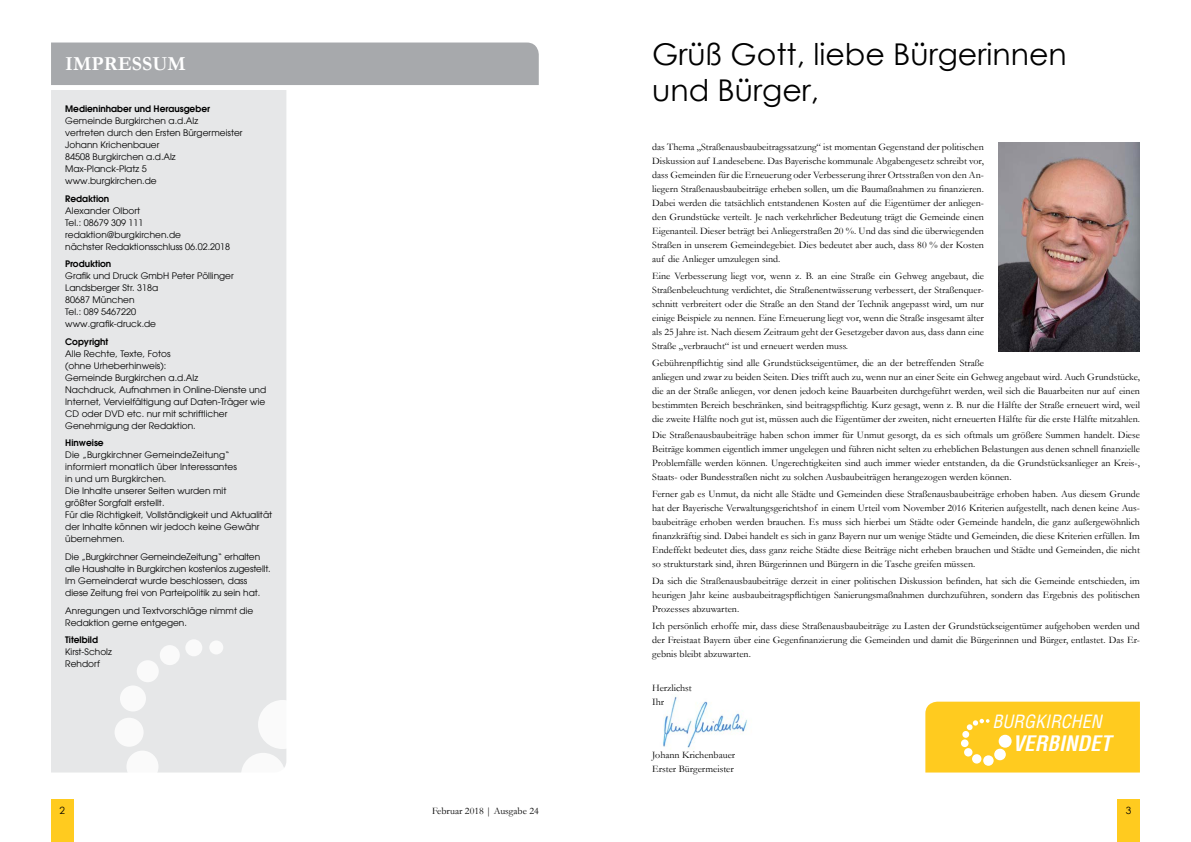
<style>
.page{position:relative;width:1191px;height:842px;background:#fff}
.page>*{position:absolute;margin:0;border:0;box-sizing:border-box;transform-origin:0 0}
.t1{font:30px/36px "Century Gothic";color:#000}
.t2{font:italic 700 condensed 20.8px "Helvetica LT";color:#fff}
.t3{font:700 20px "Garamond";color:#fff}
.t4{font:italic condensed 17.9px "Helvetica LT";color:#fff}
.t5{font:10px/14px "Garamond";color:#000;text-align:justify}
.t6{font:10px "Century Gothic";color:#000}
.t7{font:9px/12px "Avant Garde LT";color:#000}
.t8{font:600 9px "Avant Garde LT";color:#000}
</style>
<div class="page">
<div style="left:51px;top:799px;width:23px;height:43px;background:#ffcb1f"></div>
<div style="left:1117px;top:799px;width:23px;height:43px;background:#ffcb1f"></div>
<img style="left:663px;top:696px;width:85px;height:53px">
<div style="left:925px;top:702px;width:215px;height:70px;background:#ffcb1f"></div>
<div style="left:51px;top:43px;width:488px;height:42px;background:#a7a9ac"></div>
<div style="left:51px;top:90px;width:235px;height:682px;background:#e6e7e8"></div>
<div style="left:258px;top:700px;width:49px;height:49px;background:#fff;border-radius:50%"></div>
<div style="left:241px;top:753px;width:44px;height:44px;background:#fff;border-radius:50%"></div>
<div style="left:126px;top:751px;width:32px;height:32px;background:#fff;border-radius:50%"></div>
<div style="left:115px;top:718px;width:29px;height:29px;background:#fff;border-radius:50%"></div>
<div style="left:120px;top:685px;width:26px;height:26px;background:#fff;border-radius:50%"></div>
<div style="left:137px;top:660px;width:22px;height:22px;background:#fff;border-radius:50%"></div>
<div style="left:160px;top:645px;width:20px;height:20px;background:#fff;border-radius:50%"></div>
<div style="left:185px;top:639px;width:17px;height:17px;background:#fff;border-radius:50%"></div>
<div style="left:209px;top:640px;width:14px;height:14px;background:#fff;border-radius:50%"></div>
<img style="left:998px;top:143px;width:141px;height:208px">
<h3 class="t3" style="left:65px;top:50px;width:122px">IMPRESSUM</h3>
<p class="t8" style="left:65px;top:103px;width:146px">Medieninhaber und Herausgeber</p>
<p class="t7" style="left:65px;top:115px;width:179px">Gemeinde Burgkirchen a.d.Alz<br>vertreten durch den Ersten Bürgermeister<br>Johann Krichenbauer<br>84508 Burgkirchen a.d.Alz<br>Max-Planck-Platz 5<br>www.burgkirchen.de</p>
<p class="t8" style="left:65px;top:192px;width:46px">Redaktion</p>
<p class="t7" style="left:65px;top:204px;width:166px">Alexander Olbort<br>Tel.: 08679 309 111 redaktion@burgkirchen.de<br>nächster Redaktionsschluss 06.02.2018</p>
<p class="t8" style="left:65px;top:258px;width:48px">Produktion</p>
<p class="t7" style="left:65px;top:270px;width:170px">Grafik und Druck GmbH Peter Pöllinger<br>Landsberger Str. 318a<br>80687 München<br>Tel.: 089 5467220<br>www.grafik-druck.de</p>
<p class="t8" style="left:65px;top:336px;width:45px">Copyright</p>
<p class="t7" style="left:65px;top:347px;width:203px">Alle Rechte, Texte, Fotos<br>(ohne Urheberhinweis):<br>Gemeinde Burgkirchen a.d.Alz<br>Nachdruck, Aufnahmen in Online-Dienste und Internet, Vervielfältigung auf Daten-Träger wie CD oder DVD etc. nur mit schriftlicher Genehmigung der Redaktion.</p>
<p class="t8" style="left:65px;top:437px;width:40px">Hinweise</p>
<p class="t7" style="left:65px;top:449px;width:208px">Die „Burgkirchner GemeindeZeitung“ informiert monatlich über Interessantes<br>in und um Burgkirchen.<br>Die Inhalte unserer Seiten wurden mit<br>größter Sorgfalt erstellt.<br>Für die Richtigkeit, Vollständigkeit und Aktualität der Inhalte können wir jedoch keine Gewähr übernehmen.</p>
<p class="t7" style="left:65px;top:551px;width:207px">Die „Burgkirchner GemeindeZeitung“ erhalten alle Haushalte in Burgkirchen kostenlos zugestellt.<br>Im Gemeinderat wurde beschlossen, dass diese Zeitung frei von Parteipolitik zu sein hat.</p>
<p class="t7" style="left:65px;top:604px;width:190px">Anregungen und Textvorschläge nimmt die<br>Redaktion gerne entgegen.</p>
<p class="t8" style="left:65px;top:634px;width:34px">Titelbild</p>
<p class="t7" style="left:65px;top:646px;width:48px">Kirst-Scholz<br>Rehdorf</p>
<h1 class="t1" style="left:652px;top:36px;width:416px">Grüß Gott, liebe Bürgerinnen und Bürger,</h1>
<p class="t5" style="left:652px;top:139px;width:333px">das Thema „Straßenausbaubeitragssatzung“ ist momentan Gegenstand der politischen Diskussion auf Landesebene. Das Bayerische kommunale Abgabengesetz schreibt vor, dass Gemeinden für die Erneuerung oder Verbesserung ihrer Ortsstraßen von den An&shy;liegern Straßenausbaubeiträge erheben sollen, um die Baumaßnahmen zu finanzieren.<br>Dabei werden die tatsächlich entstandenen Kosten auf die Eigentümer der anliegen&shy;den Grundstücke verteilt. Je nach verkehrlicher Bedeutung trägt die Gemeinde einen Eigenanteil. Dieser beträgt bei Anliegerstraßen 20 %. Und das sind die überwiegenden Straßen in unserem Gemeindegebiet. Dies bedeutet aber auch, dass 80 % der Kosten auf die Anlieger umzulegen sind.</p>
<p class="t5" style="left:652px;top:268px;width:333px">Eine Verbesserung liegt vor, wenn z. B. an eine Straße ein Gehweg angebaut, die Straßenbeleuchtung verdichtet, die Straßenentwässerung verbessert, der Straßenquer&shy;schnitt verbreitert oder die Straße an den Stand der Technik angepasst wird, um nur einige Beispiele zu nennen. Eine Erneuerung liegt vor, wenn die Straße insgesamt älter als 25 Jahre ist. Nach diesem Zeitraum geht der Gesetzgeber davon aus, dass dann eine Straße „verbraucht“ ist und erneuert werden muss.</p>
<p class="t5" style="left:652px;top:355px;width:489px;text-align:left">Gebührenpflichtig sind alle Grundstückseigentümer, die an der betreffenden Straße<br>anliegen und zwar zu beiden Seiten. Dies trifft auch zu, wenn nur an einer Seite ein Gehweg angebaut wird. Auch Grundstücke, die an der Straße anliegen, vor denen jedoch keine Bauarbeiten durchgeführt werden, weil sich die Bauarbeiten nur auf einen bestimmten Bereich beschränken, sind beitragspflichtig. Kurz gesagt, wenn z. B. nur die Hälfte der Straße erneuert wird, weil die zweite Hälfte noch gut ist, müssen auch die Eigentümer der zweiten, nicht erneuerten Hälfte für die erste Hälfte mitzahlen.</p>
<p class="t5" style="left:652px;top:428px;width:489px">Die Straßenausbaubeiträge haben schon immer für Unmut gesorgt, da es sich oftmals um größere Summen handelt. Diese Beiträge kommen eigentlich immer ungelegen und führen nicht selten zu erheblichen Belastungen aus denen schnell finanzielle Problemfälle werden können. Ungerechtigkeiten sind auch immer wieder entstanden, da die Grundstücksanlieger an Kreis-, Staats- oder Bundesstraßen nicht zu solchen Ausbaubeiträgen herangezogen werden können.</p>
<p class="t5" style="left:652px;top:487px;width:489px">Ferner gab es Unmut, da nicht alle Städte und Gemeinden diese Straßenausbaubeiträge erhoben haben. Aus diesem Grunde hat der Bayerische Verwaltungsgerichtshof in einem Urteil vom November 2016 Kriterien aufgestellt, nach denen keine Aus&shy;baubeiträge erhoben werden brauchen. Es muss sich hierbei um Städte oder Gemeinde handeln, die ganz außergewöhnlich finanzkräftig sind. Dabei handelt es sich in ganz Bayern nur um wenige Städte und Gemeinden, die diese Kriterien erfüllen. Im Endeffekt bedeutet dies, dass ganz reiche Städte diese Beiträge nicht erheben brauchen und Städte und Gemeinden, die nicht so strukturstark sind, ihren Bürgerinnen und Bürgern in die Tasche greifen müssen.</p>
<p class="t5" style="left:652px;top:574px;width:489px">Da sich die Straßenausbaubeiträge derzeit in einer politischen Diskussion befinden, hat sich die Gemeinde entschieden, im heurigen Jahr keine ausbaubeitragspflichtigen Sanierungsmaßnahmen durchzuführen, sondern das Ergebnis des politischen Prozesses abzuwarten.</p>
<p class="t5" style="left:652px;top:618px;width:489px">Ich persönlich erhoffe mir, dass diese Straßenausbaubeiträge zu Lasten der Grundstückseigentümer aufgehoben werden und der Freistaat Bayern über eine Gegenfinanzierung die Gemeinden und damit die Bürgerinnen und Bürger, entlastet. Das Er&shy;gebnis bleibt abzuwarten.</p>
<p class="t5" style="left:652px;top:680px;width:41px">Herzlichst<br>Ihr</p>
<p class="t5" style="left:652px;top:747px;width:84px">Johann Krichenbauer<br>Erster Bürgermeister</p>
<h3 class="t4" style="left:992px;top:710px;width:111px">BURGKIRCHEN</h3>
<h2 class="t2" style="left:1012px;top:730px;width:100px">VERBINDET</h2>
<p class="t6" style="left:60px;top:803px;width:7px">2</p>
<p class="t5" style="left:432px;top:803px;width:108px">Februar 2018 | Ausgabe 24</p>
<p class="t6" style="left:1125px;top:803px;width:7px">3</p>
</div>
